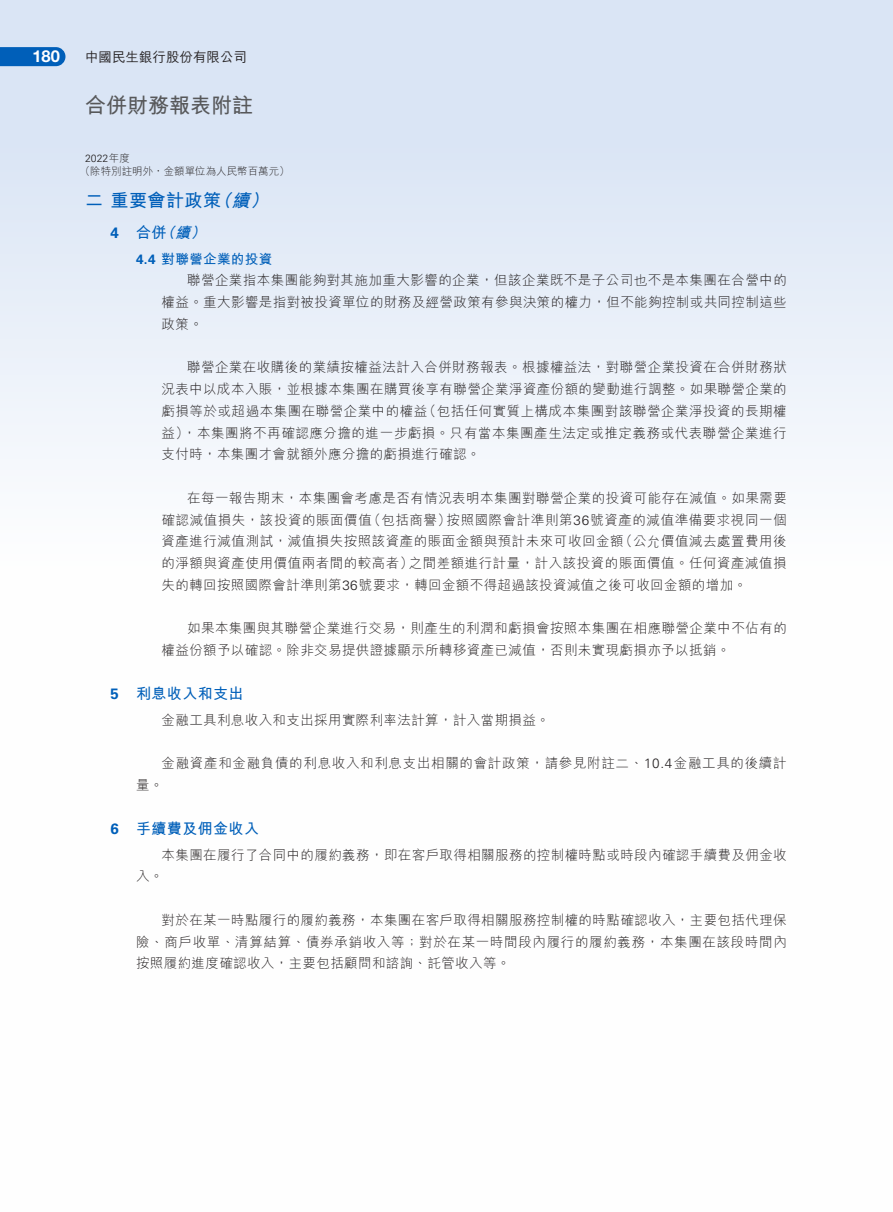
<style>
.page{position:relative;width:893px;height:1212px;background:#fff}
.page>*{position:absolute;margin:0;border:0;box-sizing:border-box;transform-origin:0 0}
.t1{font:700 21px "M Hei HK";color:#57585a}
.t2{font:700 18px "M Hei HK";letter-spacing:.03em;color:#005fb9}
.t3{font:700 16.5px "Helvetica Neue LT Std";color:#fff}
.t4{font:700 15px "M Hei HK";letter-spacing:.03em;color:#005fb9}
.t5{font:italic 700 15px "M Hei HK";color:#005fb9}
.t6{font:300 13.5px/21.8px "M Hei HK";letter-spacing:.03em;color:#231f20;text-align:justify}
.t7{font:300 13.5px/21.8px "M Hei HK";letter-spacing:.05em;color:#231f20}
.t8{font:500 13.5px "M Hei HK";color:#231f20}
.t9{font:700 13.5px "M Hei HK";letter-spacing:.03em;color:#005fb9}
.t10{font:300 10.5px "M Hei HK";color:#231f20}
.t11{font:300 10.5px "Univers LT Std";color:#231f20}
.s1{font-family:"M Hei HK"}
.s2{font-style:italic}
.s3{font-family:"Univers LT Std";font-style:normal}
.s4{font-style:normal}
.s5{font-family:"Univers LT Std"}
</style>
<div class="page">
<div style="left:0;top:0;width:893px;height:1212px;background:linear-gradient(to bottom,#dee8f6,#fff)"></div>
<svg style="left:0;top:47px;width:65px;height:19px"></svg>
<p class="t3" style="left:32px;top:46px;width:29px">180</p>
<p class="t8" style="left:85px;top:47px;width:163px">中國民生銀行股份有限公司</p>
<h1 class="t1" style="left:85px;top:90px;width:169px">合併財務報表附註</h1>
<p class="t11" style="left:85px;top:152px;width:46px">2022<span class="s1">年度</span></p>
<p class="t10" style="left:80px;top:166px;width:211px">（除特別註明外，金額單位為人民幣百萬元）</p>
<h2 class="t2" style="left:85px;top:188px;width:190px">二重要會計政策<span class="s2">（續）</span></h2>
<p class="t5" style="left:111px;top:221px;width:101px"><span class="s3">4</span> <span class="s4">合併</span>（續）</p>
<p class="t9" style="left:136px;top:249px;width:138px"><span class="s5">4.4</span> 對聯營企業的投資</p>
<p class="t6" style="left:187px;top:269px;width:601px">聯營企業指本集團能夠對其施加重大影響的企業，但該企業既不是子公司也不是本集團在合營中的</p>
<p class="t6" style="left:162px;top:291px;width:627px">權益。重大影響是指對被投資單位的財務及經營政策有參與決策的權力，但不能夠控制或共同控制這些</p>
<p class="t6" style="left:162px;top:313px;width:43px">政策。</p>
<p class="t6" style="left:162px;top:356px;width:627px;text-indent:26px">聯營企業在收購後的業績按權益法計入合併財務報表。根據權益法，對聯營企業投資在合併財務狀況表中以成本入賬，並根據本集團在購買後享有聯營企業淨資產份額的變動進行調整。如果聯營企業的虧損等於或超過本集團在聯營企業中的權益（包括任何實質上構成本集團對該聯營企業淨投資的長期權益），本集團將不再確認應分擔的進一步虧損。只有當本集團產生法定或推定義務或代表聯營企業進行支付時，本集團才會就額外應分擔的虧損進行確認。</p>
<p class="t6" style="left:162px;top:487px;width:627px;text-indent:26px">在每一報告期末，本集團會考慮是否有情況表明本集團對聯營企業的投資可能存在減值。如果需要確認減值損失，該投資的賬面價值（包括商譽）按照國際會計準則第<span class="s5">36</span>號資產的減值準備要求視同一個資產進行減值測試，減值損失按照該資產的賬面金額與預計未來可收回金額（公允價值減去處置費用後的淨額與資產使用價值兩者間的較高者）之間差額進行計量，計入該投資的賬面價值。任何資產減值損失的轉回按照國際會計準則第<span class="s5">36</span>號要求，轉回金額不得超過該投資減值之後可收回金額的增加。</p>
<p class="t6" style="left:162px;top:617px;width:627px;text-indent:26px">如果本集團與其聯營企業進行交易，則產生的利潤和虧損會按照本集團在相應聯營企業中不佔有的權益份額予以確認。除非交易提供證據顯示所轉移資產已減值，否則未實現虧損亦予以抵銷。</p>
<p class="t4" style="left:111px;top:682px;width:135px"><span class="s5">5</span> 利息收入和支出</p>
<p class="t6" style="left:162px;top:709px;width:390px">金融工具利息收入和支出採用實際利率法計算，計入當期損益。</p>
<p class="t7" style="left:136px;top:752px;width:652px;text-indent:26px">金融資產和金融負債的利息收入和利息支出相關的會計政策，請參見附註二、<span class="s5">10.4</span>金融工具的後續計量。</p>
<p class="t4" style="left:111px;top:817px;width:150px"><span class="s5">6</span> 手續費及佣金收入</p>
<p class="t6" style="left:136px;top:843px;width:652px;text-indent:26px">本集團在履行了合同中的履約義務，即在客戶取得相關服務的控制權時點或時段內確認手續費及佣金收入。</p>
<p class="t6" style="left:136px;top:909px;width:652px;text-indent:26px">對於在某一時點履行的履約義務，本集團在客戶取得相關服務控制權的時點確認收入，主要包括代理保險、商戶收單、清算結算、債券承銷收入等；對於在某一時間段內履行的履約義務，本集團在該段時間內按照履約進度確認收入，主要包括顧問和諮詢、託管收入等。</p>
</div>
